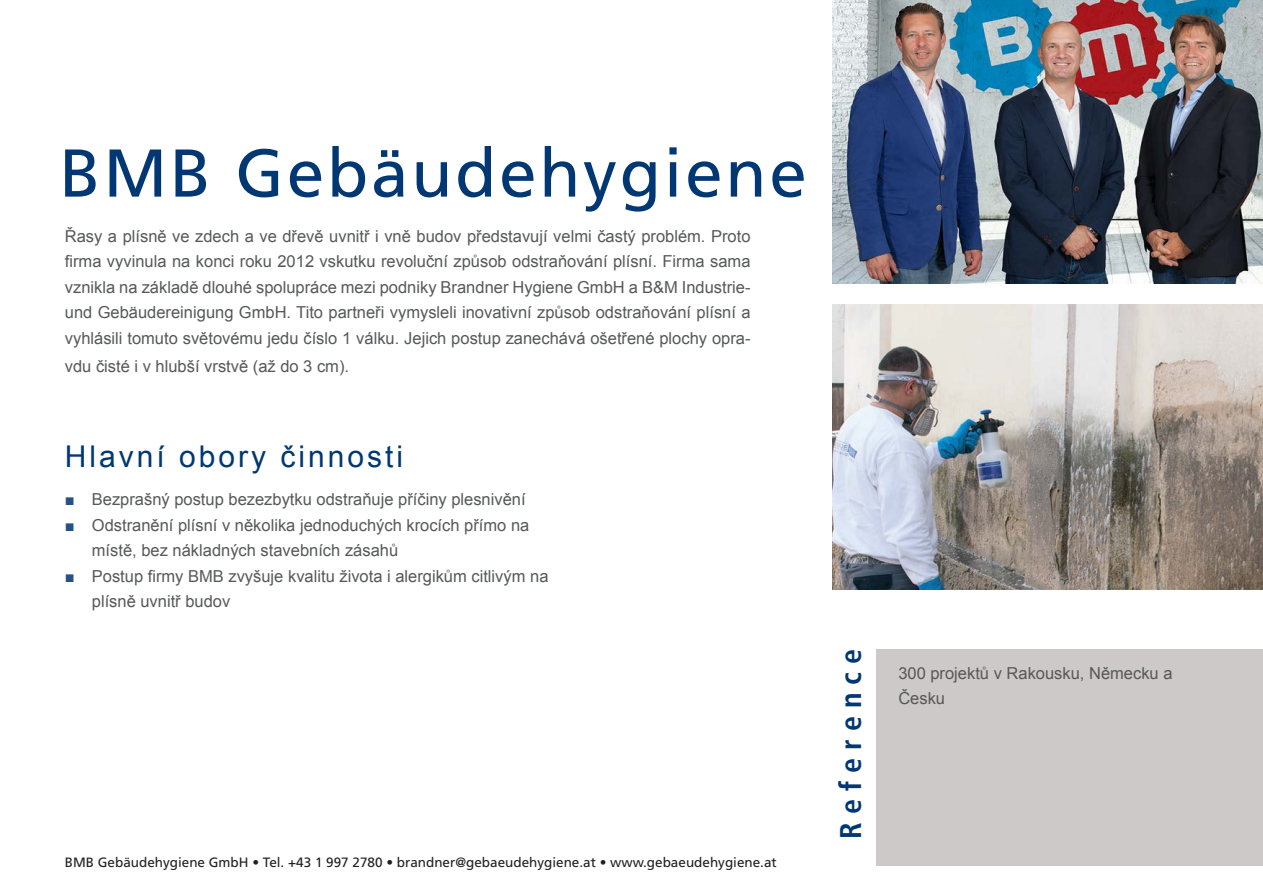
<style>
.page{position:relative;width:1263px;height:893px;background:#fff}
.page>*{position:absolute;margin:0;border:0;box-sizing:border-box;transform-origin:0 0}
.t1{font:67.5px "Frutiger";letter-spacing:.04em;color:#013874}
.t2{font:30px "Arial";letter-spacing:.1em;color:#013874}
.t3{font:700 condensed 30px "Frutiger";letter-spacing:.27em;color:#013874}
.t4{font:16.5px/25.5px "Arial";color:#57585a}
.t5{font:13.5px "Frutiger";color:#231f20}
.s1{color:#255188}
</style>
<div class="page">
<div style="left:876px;top:649px;width:387px;height:217px;background:#cdc9c8"></div>
<img style="left:832px;top:0;width:431px;height:284px">
<img style="left:832px;top:305px;width:431px;height:285px">
<h1 class="t1" style="left:60px;top:133px;width:749px">BMB Gebäudehygiene</h1>
<p class="t4" style="left:65px;top:223px;width:687px;text-align:justify">Řasy a plísně ve zdech a ve dřevě uvnitř i vně budov představují velmi častý problém. Proto firma vyvinula na konci roku 2012 vskutku revoluční způsob odstraňování plísní. Firma sama vznikla na základě dlouhé spolupráce mezi podniky Brandner Hygiene GmbH a B&amp;M Industrie&shy;und Gebäudereinigung GmbH. Tito partneři vymysleli inovativní způsob odstraňování plísní a vyhlásili tomuto světovému jedu číslo 1 válku. Jejich postup zanechává ošetřené plochy opra-</p>
<p class="t4" style="left:65px;top:354px;width:286px">vdu čisté i v hlubší vrstvě (až do 3 cm).</p>
<h2 class="t2" style="left:65px;top:436px;width:340px">Hlavní obory činnosti</h2>
<p class="t4" style="left:65px;top:486px;width:462px"><span class="s1">■</span> Bezprašný postup bezezbytku odstraňuje příčiny plesnivění</p>
<p class="t4" style="left:92px;top:512px;width:439px;text-indent:-27px"><span class="s1">■</span> Odstranění plísní v několika jednoduchých krocích přímo na místě, bez nákladných stavebních zásahů</p>
<p class="t4" style="left:92px;top:563px;width:458px;text-indent:-27px"><span class="s1">■</span> Postup firmy BMB zvyšuje kvalitu života i alergikům citlivým na plísně uvnitř budov</p>
<p class="t5" style="left:65px;top:854px;width:713px">BMB Gebäudehygiene GmbH • Tel. +43 1 997 2780 • brandner@gebaeudehygiene.at • www.gebaeudehygiene.at</p>
<h2 class="t3" style="left:833px;top:839px;width:192px;rotate:-90deg">Reference</h2>
<p class="t4" style="left:898px;top:660px;width:276px">300 projektů v Rakousku, Německu a<br>Česku</p>
</div>
